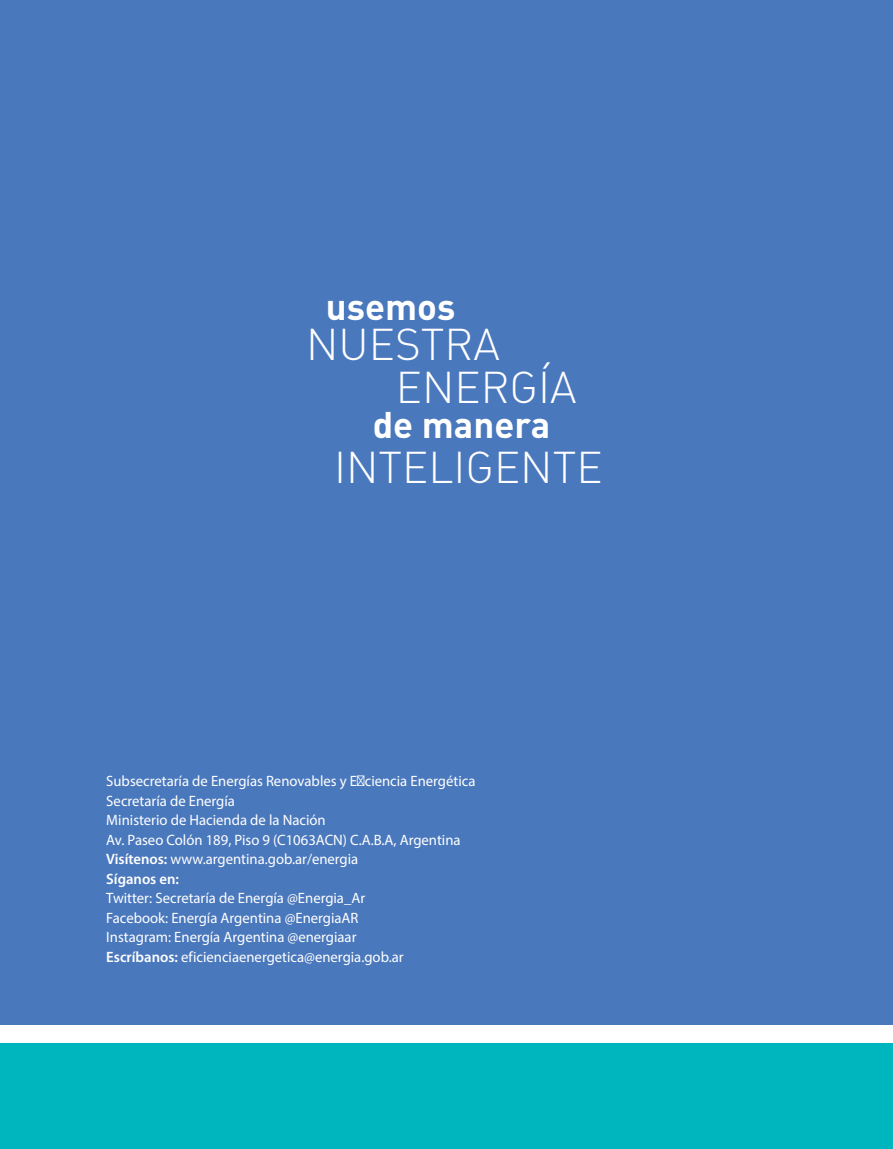
<style>
.page{position:relative;width:893px;height:1149px;background:#fff}
.page>*{position:absolute;margin:0;border:0;box-sizing:border-box;transform-origin:0 0}
.t1{font:43.95px/42.8px "DIN Light Alternate";color:#fff}
.t2{font:36.6px "DIN Bold Alternate";color:#fff}
.t3{font:15px/19.5px "Myriad Pro";color:#fff}
.s1{font-weight:600}
</style>
<div class="page">
<div style="left:0;top:0;width:893px;height:1063px;background:#4a78bd"></div>
<div style="left:0;top:1031px;width:893px;height:117px;background:#00b6be"></div>
<div style="left:0;top:1025px;width:893px;height:17px;background:#fff"></div>
<h2 class="t2" style="left:326px;top:294px;width:131px">usemos</h2>
<h1 class="t1" style="left:396px;top:328px;width:182px;text-indent:-90px">NUESTRA<br>ENERGÍA</h1>
<h2 class="t2" style="left:373px;top:412px;width:179px">de manera</h2>
<h1 class="t1" style="left:334px;top:450px;width:270px">INTELIGENTE</h1>
<p class="t3" style="left:106px;top:772px;width:371px">Subsecretaría de Energías Renovables y Eficiencia Energética Secretaría de Energía<br>Ministerio de Hacienda de la Nación<br>Av. Paseo Colón 189, Piso 9 (C1063ACN) C.A.B.A, Argentina <span class="s1">Visítenos:</span> www.argentina.gob.ar/energia<br><span class="s1">Síganos en:</span></p>
<p class="t3" style="left:106px;top:889px;width:299px">Twitter: Secretaría de Energía @Energia_Ar Facebook: Energía Argentina @EnergiaAR Instagram: Energía Argentina @energiaar <span class="s1">Escríbanos:</span> eficienciaenergetica@energia.gob.ar</p>
</div>
